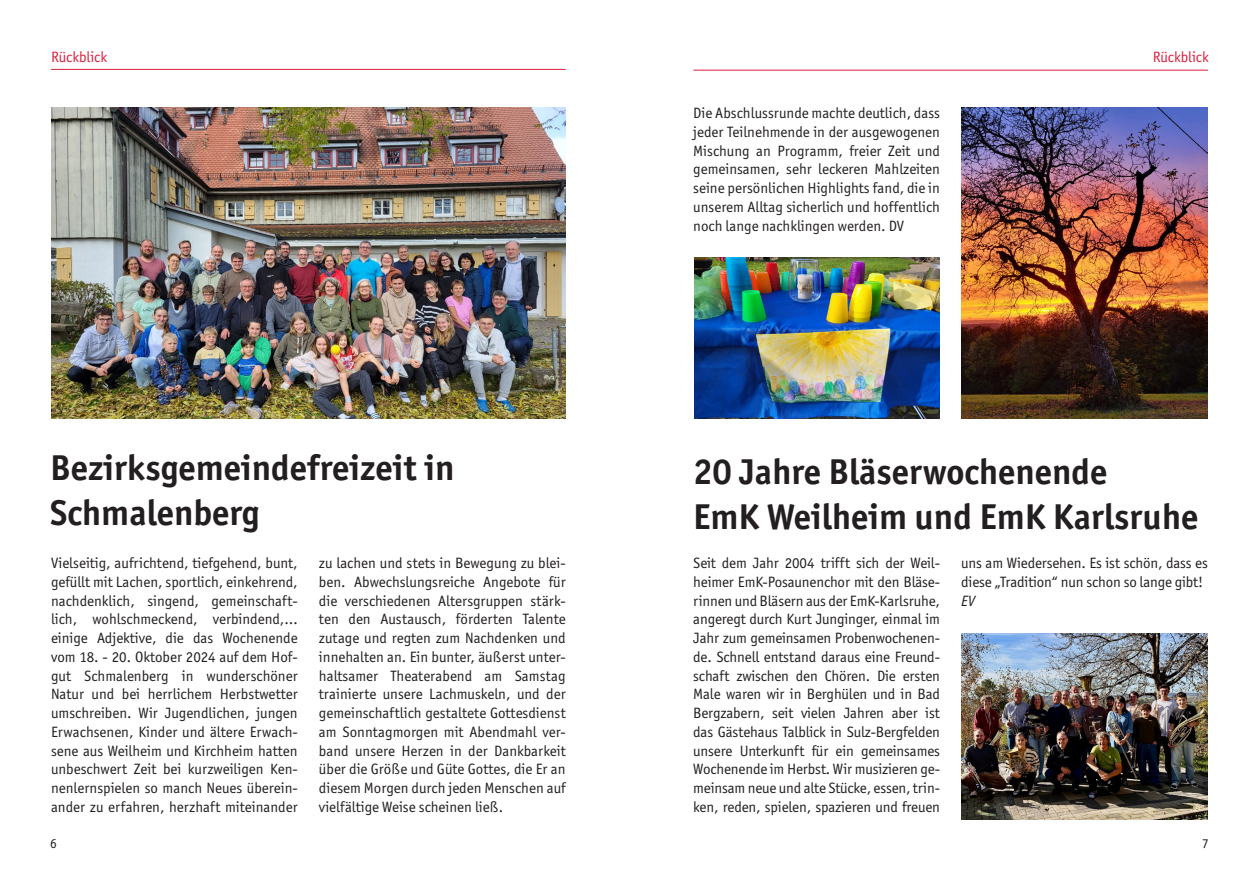
<style>
.page{position:relative;width:1259px;height:893px;background:#fff}
.page>*{position:absolute;margin:0;border:0;box-sizing:border-box;transform-origin:0 0}
.t1{font:700 36px/45px "Officina Sans ITC Std";color:#231f20}
.t2{font:15px/18.8px "Officina Sans ITC Std";color:#231f20;text-align:justify}
.t3{font:15px "Officina Sans ITC Std";color:#da1f3d}
.t4{font:italic 15px "Officina Sans ITC Std";color:#231f20}
.t5{font:13.5px "Officina Sans ITC Std";color:#231f20}
</style>
<div class="page">
<hr style="left:51px;top:69px;width:515px;height:1px;background:#da1f3d">
<hr style="left:693px;top:70px;width:515px;height:1px;background:#da1f3d">
<img style="left:51px;top:107px;width:515px;height:311px">
<img style="left:961px;top:107px;width:247px;height:311px">
<img style="left:694px;top:257px;width:246px;height:161px">
<img style="left:961px;top:634px;width:247px;height:186px">
<p class="t3" style="left:51px;top:48px;width:58px">Rückblick</p>
<p class="t3" style="left:1152px;top:48px;width:58px">Rückblick</p>
<p class="t2" style="left:693px;top:104px;width:248px">Die Abschlussrunde machte deutlich, dass jeder Teilnehmende in der ausgewogenen Mischung an Programm, freier Zeit und gemeinsamen, sehr leckeren Mahlzeiten seine persönlichen Highlights fand, die in unserem Alltag sicherlich und hoffentlich noch lange nachklingen werden. DV</p>
<h1 class="t1" style="left:50px;top:445px;width:406px">Bezirksgemeindefreizeit in<br>Schmalenberg</h1>
<h1 class="t1" style="left:693px;top:449px;width:506px">20 Jahre Bläserwochenende<br>EmK Weilheim und EmK Karlsruhe</h1>
<p class="t2" style="left:51px;top:554px;width:248px">Vielseitig, aufrichtend, tiefgehend, bunt, gefüllt mit Lachen, sportlich, einkehrend, nachdenklich, singend, gemeinschaft&shy;lich, wohlschmeckend, verbindend,… einige Adjektive, die das Wochenende vom 18. - 20. Oktober 2024 auf dem Hof&shy;gut Schmalenberg in wunderschöner Natur und bei herrlichem Herbstwetter umschreiben. Wir Jugendlichen, jungen Erwachsenen, Kinder und ältere Erwach&shy;sene aus Weilheim und Kirchheim hatten unbeschwert Zeit bei kurzweiligen Ken&shy;nenlernspielen so manch Neues überein&shy;ander zu erfahren, herzhaft miteinander</p>
<p class="t2" style="left:319px;top:554px;width:248px">zu lachen und stets in Bewegung zu blei&shy;ben. Abwechslungsreiche Angebote für die verschiedenen Altersgruppen stärk&shy;ten den Austausch, förderten Talente zutage und regten zum Nachdenken und innehalten an. Ein bunter, äußerst unter&shy;haltsamer Theaterabend am Samstag trainierte unsere Lachmuskeln, und der gemeinschaftlich gestaltete Gottesdienst am Sonntagmorgen mit Abendmahl ver&shy;band unsere Herzen in der Dankbarkeit über die Größe und Güte Gottes, die Er an diesem Morgen durch jeden Menschen auf vielfältige Weise scheinen ließ.</p>
<p class="t2" style="left:693px;top:554px;width:248px">Seit dem Jahr 2004 trifft sich der Weil&shy;heimer EmK-Posaunenchor mit den Bläse&shy;rinnen und Bläsern aus der EmK-Karlsruhe, angeregt durch Kurt Junginger, einmal im Jahr zum gemeinsamen Probenwochenen&shy;de. Schnell entstand daraus eine Freund&shy;schaft zwischen den Chören. Die ersten Male waren wir in Berghülen und in Bad Bergzabern, seit vielen Jahren aber ist das Gästehaus Talblick in Sulz-Bergfelden unsere Unterkunft für ein gemeinsames Wochenende im Herbst. Wir musizieren ge&shy;meinsam neue und alte Stücke, essen, trin&shy;ken, reden, spielen, spazieren und freuen</p>
<p class="t2" style="left:961px;top:554px;width:248px">uns am Wiedersehen. Es ist schön, dass es diese „Tradition“ nun schon so lange gibt!</p>
<p class="t4" style="left:961px;top:592px;width:15px">EV</p>
<p class="t5" style="left:50px;top:836px;width:8px">6</p>
<p class="t5" style="left:1202px;top:836px;width:8px">7</p>
</div>
